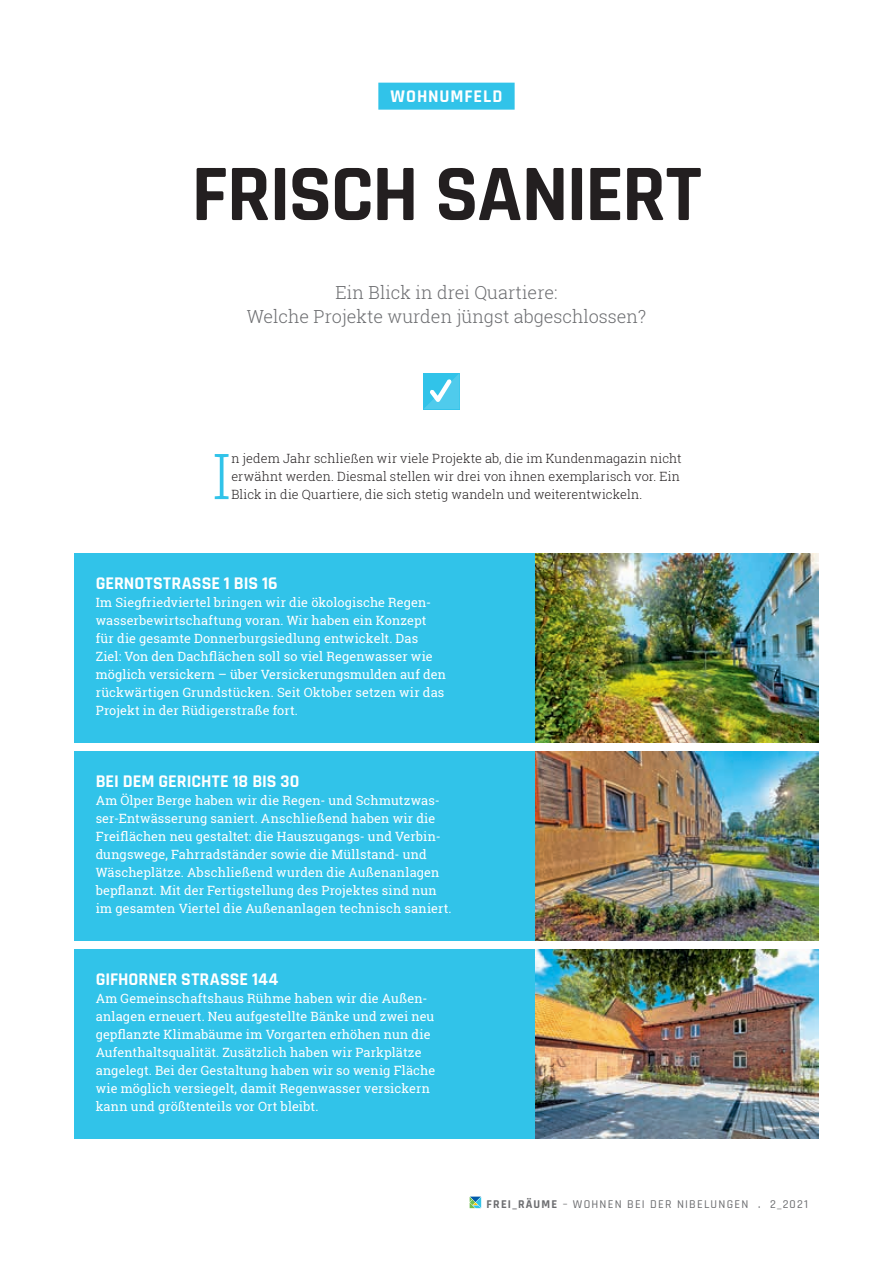
<style>
.page{position:relative;width:893px;height:1263px;background:#fff}
.page>*{position:absolute;margin:0;border:0;box-sizing:border-box;transform-origin:0 0}
.Überschrift{font:700 81px "Rajdhani";letter-spacing:-.02em;color:#231f20}
.xxx{font:64.5px "Entypo";color:#fff}
.Fließtext_8_5pt{font:300 63.45px "Roboto Slab";color:#31c3e9}
.Intro_Klein{font:300 18px "Roboto Slab";color:#6c6d70}
.Fließtext_8_5pt-2{font:700 18px "Rajdhani";color:#fff}
.Kategorie{font:700 18px "Rajdhani";letter-spacing:.045em;color:#fff}
.Fließtext_8_5pt-3{font:12.75px/18px "Roboto Slab";letter-spacing:.01em;color:#fff}
.Fließtext_8_5pt-4{font:300 12.75px/18px "Roboto Slab";letter-spacing:.005em;color:#231f20;text-align:justify}
.t1{font:500 12px "Rajdhani";letter-spacing:.1em;color:#6c6d70}
.s1{font-weight:700}
</style>
<div class="page">
<svg style="left:470px;top:1196px;width:11px;height:12px"></svg>
<div style="left:74px;top:553px;width:531px;height:189px;background:#31c3e9"></div>
<div style="left:74px;top:751px;width:531px;height:189px;background:#31c3e9"></div>
<div style="left:74px;top:949px;width:531px;height:189px;background:#31c3e9"></div>
<img style="left:535px;top:751px;width:284px;height:189px">
<img style="left:535px;top:949px;width:284px;height:189px">
<img style="left:535px;top:553px;width:284px;height:189px">
<div style="left:378px;top:83px;width:137px;height:27px;background:#31c3e9"></div>
<svg style="left:423px;top:373px;width:36px;height:36px"></svg>
<p class="Kategorie" style="left:391px;top:86px;width:113px">WOHNUMFELD</p>
<p class="Überschrift" style="left:191px;top:145px;width:512px">FRISCH SANIERT</p>
<p class="Intro_Klein" style="left:335px;top:280px;width:223px">Ein Blick in drei Quartiere:</p>
<p class="Intro_Klein" style="left:247px;top:304px;width:401px">Welche Projekte wurden jüngst abgeschlossen?</p>
<p class="xxx" style="left:427px;top:347px;width:30px">W</p>
<p class="Fließtext_8_5pt" style="left:212px;top:433px;width:21px">I</p>
<p class="Fließtext_8_5pt-4" style="left:231px;top:449px;width:452px">n jedem Jahr schließen wir viele Projekte ab, die im Kundenmagazin nicht erwähnt werden. Diesmal stellen wir drei von ihnen exemplarisch vor. Ein Blick in die Quartiere, die sich stetig wandeln und weiterentwickeln.</p>
<p class="Fließtext_8_5pt-2" style="left:96px;top:572px;width:183px">GERNOTSTRASSE 1 BIS 16</p>
<p class="Fließtext_8_5pt-3" style="left:96px;top:593px;width:352px">Im Siegfriedviertel bringen wir die ökologische Regen&shy;wasserbewirtschaftung voran. Wir haben ein Konzept für die gesamte Donnerburgsiedlung entwickelt. Das Ziel: Von den Dachflächen soll so viel Regenwasser wie möglich versickern – über Versickerungsmulden auf den rückwärtigen Grundstücken. Seit Oktober setzen wir das Projekt in der Rüdigerstraße fort.</p>
<p class="Fließtext_8_5pt-2" style="left:96px;top:770px;width:205px">BEI DEM GERICHTE 18 BIS 30</p>
<p class="Fließtext_8_5pt-3" style="left:96px;top:791px;width:358px">Am Ölper Berge haben wir die Regen- und Schmutzwas&shy;ser-Entwässerung saniert. Anschließend haben wir die Freiflächen neu gestaltet: die Hauszugangs- und Verbin&shy;dungswege, Fahrradständer sowie die Müllstand- und Wäscheplätze. Abschließend wurden die Außenanlagen bepflanzt. Mit der Fertigstellung des Projektes sind nun im gesamten Viertel die Außenanlagen technisch saniert.</p>
<p class="Fließtext_8_5pt-2" style="left:96px;top:968px;width:184px">GIFHORNER STRASSE 144</p>
<p class="Fließtext_8_5pt-3" style="left:96px;top:989px;width:341px">Am Gemeinschaftshaus Rühme haben wir die Außen&shy;anlagen erneuert. Neu aufgestellte Bänke und zwei neu gepflanzte Klimabäume im Vorgarten erhöhen nun die Aufenthaltsqualität. Zusätzlich haben wir Parkplätze angelegt. Bei der Gestaltung haben wir so wenig Fläche wie möglich versiegelt, damit Regenwasser versickern kann und größtenteils vor Ort bleibt.</p>
<p class="t1" style="left:487px;top:1197px;width:323px"><span class="s1">FREI_RÄUME</span> – WOHNEN BEI DER NIBELUNGEN . 2_2021</p>
</div>
